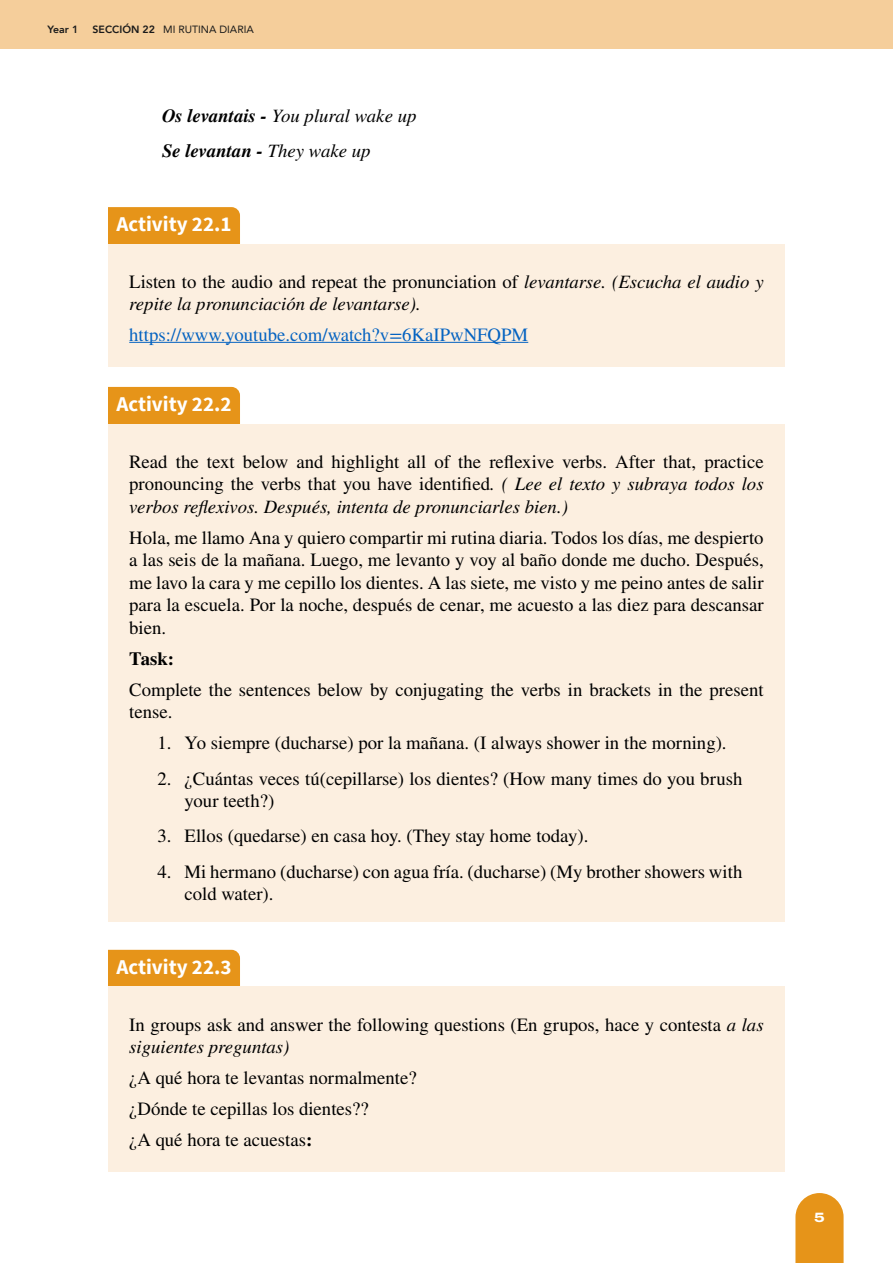
<style>
.page{position:relative;width:893px;height:1263px;background:#fff}
.page>*{position:absolute;margin:0;border:0;box-sizing:border-box;transform-origin:0 0}
.t1{font:700 21px "Source Sans Pro";color:#fff}
.t2{font:18.75px/22.5px "STIX General";color:#000}
.t3{font:italic 18.75px/35.2px "STIX General";color:#000}
.t4{font:18.75px "STIX General";color:#0563c1}
.t5{font:700 18.75px "STIX General";color:#000}
.t6{font:800 13.5px "Archivo Expanded";color:#fff}
.t7{font:10.5px "Avenir";color:#1a1a1a}
.t8{font:800 10.5px "Avenir";color:#1a1a1a}
.s1{font-weight:800}
.s2{font-weight:700}
.s3{font-style:normal}
.s4{font-style:italic}
</style>
<div class="page">
<div style="left:0;top:0;width:893px;height:49px;background:#f5ce9b"></div>
<svg style="left:795px;top:1193px;width:49px;height:70px;background:#e89d2e"></svg>
<div style="left:108px;top:207px;width:132px;height:37px;background:#e69419"></div>
<div style="left:108px;top:244px;width:677px;height:92px;background:#fcefe0"></div>
<div style="left:108px;top:298px;width:677px;height:69px;background:#fcefe0"></div>
<hr style="left:129px;top:342px;width:399px;height:1px;background:#0563c1">
<div style="left:108px;top:387px;width:132px;height:37px;background:#e69419"></div>
<div style="left:108px;top:424px;width:677px;height:115px;background:#fcefe0"></div>
<div style="left:108px;top:500px;width:677px;height:160px;background:#fcefe0"></div>
<div style="left:108px;top:652px;width:677px;height:92px;background:#fcefe0"></div>
<div style="left:108px;top:736px;width:677px;height:93px;background:#fcefe0"></div>
<div style="left:108px;top:829px;width:677px;height:93px;background:#fcefe0"></div>
<div style="left:108px;top:950px;width:132px;height:37px;background:#e69419"></div>
<div style="left:108px;top:987px;width:677px;height:92px;background:#fcefe0"></div>
<div style="left:108px;top:1071px;width:677px;height:70px;background:#fcefe0"></div>
<div style="left:108px;top:1102px;width:677px;height:70px;background:#fcefe0"></div>
<p class="t8" style="left:48px;top:21px;width:32px">Year 1</p>
<p class="t7" style="left:93px;top:21px;width:163px"><span class="s1">SECCIÓN 22</span> MI RUTINA DIARIA</p>
<p class="t3" style="left:162px;top:98px;width:256px"><span class="s2">Os levantais -</span> You plural wake up<br><span class="s2">Se levantan -</span> They wake up</p>
<p class="t1" style="left:117px;top:210px;width:116px">Activity 22.1</p>
<p class="t3" style="left:129px;top:270px;width:636px;line-height:22.5px"><span class="s3">Listen to the audio and repeat the pronunciation of</span> levantarse. (Escucha el audio y repite la pronunciación de levantarse).</p>
<p class="t4" style="left:129px;top:322px;width:400px">https://www.youtube.com/watch?v=6KaIPwNFQPM</p>
<p class="t1" style="left:117px;top:390px;width:116px">Activity 22.2</p>
<p class="t2" style="left:129px;top:451px;width:636px;text-align:justify">Read the text below and highlight all of the reflexive verbs. After that, practice pronouncing the verbs that you have identified<span class="s4">. ( Lee el texto y subraya todos los verbos reflexivos. Después, intenta de pronunciarles bien.)</span></p>
<p class="t2" style="left:129px;top:527px;width:636px;text-align:justify">Hola, me llamo Ana y quiero compartir mi rutina diaria. Todos los días, me despierto a las seis de la mañana. Luego, me levanto y voy al baño donde me ducho. Después, me lavo la cara y me cepillo los dientes. A las siete, me visto y me peino antes de salir para la escuela. Por la noche, después de cenar, me acuesto a las diez para descansar bien.</p>
<p class="t5" style="left:129px;top:645px;width:46px">Task:</p>
<p class="t2" style="left:129px;top:679px;width:636px">Complete the sentences below by conjugating the verbs in brackets in the present tense.</p>
<p class="t2" style="left:158px;top:733px;width:571px">1. Yo siempre (ducharse) por la mañana. (I always shower in the morning).</p>
<p class="t2" style="left:185px;top:768px;width:559px;text-indent:-27px">2. ¿Cuántas veces tú(cepillarse) los dientes? (How many times do you brush your teeth?)</p>
<p class="t2" style="left:158px;top:826px;width:432px">3. Ellos (quedarse) en casa hoy. (They stay home today).</p>
<p class="t2" style="left:185px;top:861px;width:559px;text-indent:-27px">4. Mi hermano (ducharse) con agua fría. (ducharse) (My brother showers with cold water).</p>
<p class="t1" style="left:117px;top:953px;width:116px">Activity 22.3</p>
<p class="t2" style="left:129px;top:1014px;width:636px">In groups ask and answer the following questions (En grupos, hace y contesta <span class="s4">a las siguientes preguntas)</span></p>
<p class="t2" style="left:129px;top:1063px;width:289px;line-height:31px">¿A qué hora te levantas normalmente? ¿Dónde te cepillas los dientes??<br>¿A qué hora te acuestas<span class="s2">:</span></p>
<p class="t6" style="left:814px;top:1207px;width:12px">5</p>
</div>
